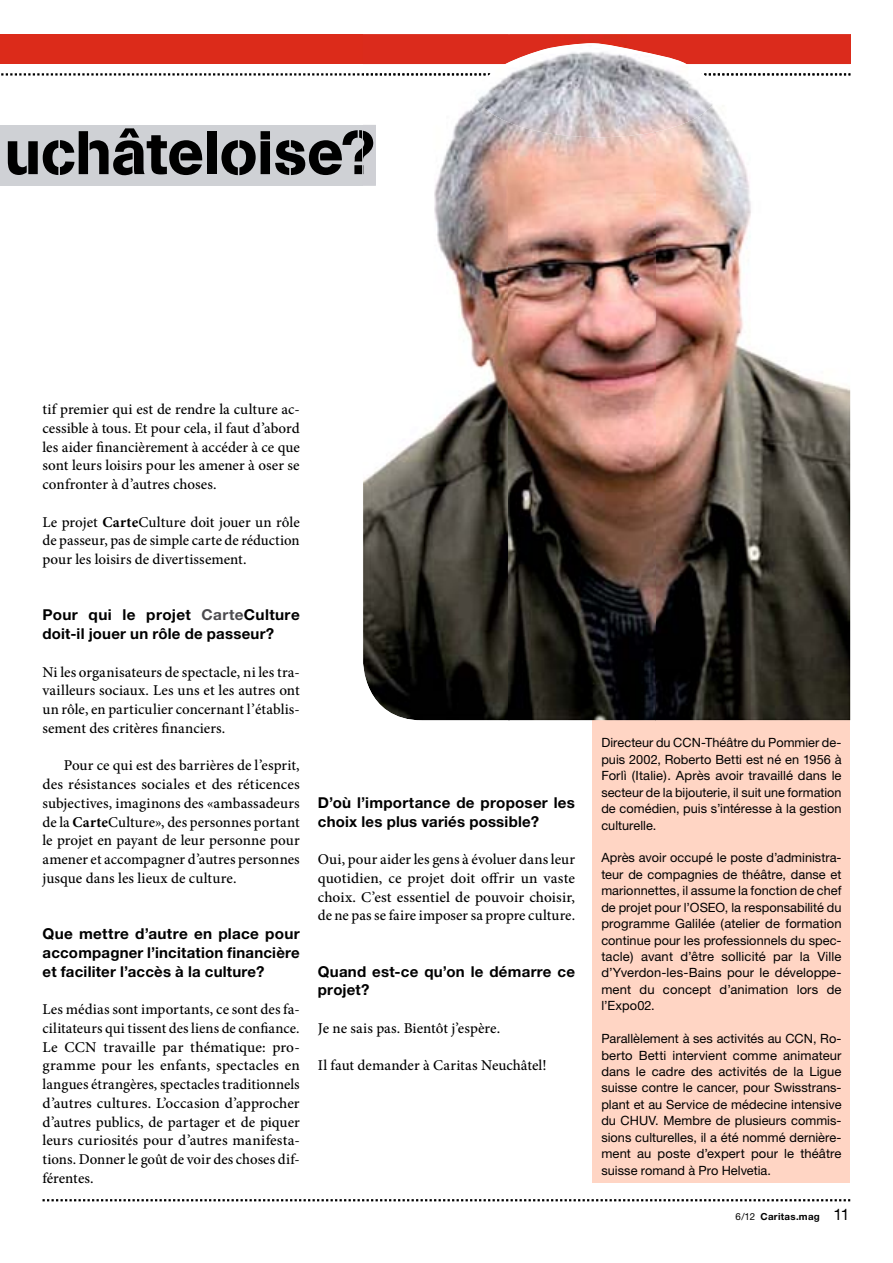
<style>
.page{position:relative;width:893px;height:1263px;background:#fff}
.page>*{position:absolute;margin:0;border:0;box-sizing:border-box;transform-origin:0 0}
.t1{font:60.75px "AG Book Stencil";letter-spacing:-.005em;color:#000}
.t2{font:500 15px/18.8px "Minion Pro";color:#000;text-align:justify}
.t3{font:700 15px/18.8px "Helvetica Neue";letter-spacing:.015em;color:#000}
.t4{font:12.75px/16.5px "Helvetica Neue";letter-spacing:.005em;color:#000;text-align:justify}
.t5{font:700 9.75px "Helvetica Neue";letter-spacing:.03em;color:#000}
.s1{font-weight:700}
.s2{color:#4c4b4f}
.s3{font-weight:400}
.s4{font-weight:400;font-size:15.75px}
</style>
<div class="page">
<svg style="left:43px;top:1199px;width:807px;height:2px"></svg>
<div style="left:0;top:34px;width:850px;height:30px;background:#dc2b1a"></div>
<div style="left:0;top:125px;width:376px;height:61px;background:#cfd1d5"></div>
<div style="left:593px;top:720px;width:257px;height:463px;background:#ffd5c4"></div>
<svg style="left:1px;top:73px;width:362px;height:79px"></svg>
<img style="left:363px;top:64px;width:146px;height:656px">
<img style="left:656px;top:64px;width:194px;height:656px">
<img style="left:509px;top:137px;width:147px;height:583px">
<img style="left:363px;top:34px;width:487px;height:1px">
<img style="left:363px;top:73px;width:487px;height:3px">
<img style="left:363px;top:125px;width:13px;height:61px">
<img style="left:363px;top:128px;width:10px;height:47px">
<img style="left:472px;top:43px;width:249px;height:94px">
<h1 class="t1" style="left:4px;top:131px;width:373px">uchâteloise?</h1>
<p class="t2" style="left:43px;top:401px;width:259px">tif premier qui est de rendre la culture ac&shy;cessible à tous. Et pour cela, il faut d’abord les aider financièrement à accéder à ce que sont leurs loisirs pour les amener à oser se confronter à d’autres choses.</p>
<p class="t2" style="left:43px;top:514px;width:259px">Le projet <span class="s1">Carte</span>Culture doit jouer un rôle de passeur, pas de simple carte de réduction pour les loisirs de divertissement.</p>
<p class="t3" style="left:43px;top:607px;width:259px">Pour qui le projet <span class="s2">Carte</span>Culture doit-il jouer un rôle de passeur?</p>
<p class="t2" style="left:43px;top:664px;width:259px">Ni les organisateurs de spectacle, ni les tra&shy;vailleurs sociaux. Les uns et les autres ont un rôle, en particulier concernant l’établis&shy;sement des critères financiers.</p>
<p class="t2" style="left:43px;top:757px;width:259px;text-indent:21px">Pour ce qui est des barrières de l’esprit, des résistances sociales et des réticences subjectives, imaginons des «ambassadeurs de la <span class="s1">Carte</span>Culture», des personnes portant le projet en payant de leur personne pour amener et accompagner d’autres personnes jusque dans les lieux de culture.</p>
<p class="t3" style="left:43px;top:926px;width:259px;text-align:justify">Que mettre d’autre en place pour accompagner l’incitation financière et faciliter l’accès à la culture?</p>
<p class="t2" style="left:43px;top:1001px;width:259px">Les médias sont importants, ce sont des fa&shy;cilitateurs qui tissent des liens de confiance.<br>Le CCN travaille par thématique: pro&shy;gramme pour les enfants, spectacles en langues étrangères, spectacles traditionnels d’autres cultures. L’occasion d’approcher d’autres publics, de partager et de piquer leurs curiosités pour d’autres manifesta&shy;tions. Donner le goût de voir des choses dif&shy;férentes.</p>
<p class="t3" style="left:318px;top:794px;width:259px">D’où l’importance de proposer les choix les plus variés possible?</p>
<p class="t2" style="left:318px;top:851px;width:259px">Oui, pour aider les gens à évoluer dans leur quotidien, ce projet doit offrir un vaste choix. C’est essentiel de pouvoir choisir, de ne pas se faire imposer sa propre culture.</p>
<p class="t3" style="left:318px;top:963px;width:259px">Quand est-ce qu’on le démarre ce projet?</p>
<p class="t2" style="left:318px;top:1020px;width:184px">Je ne sais pas. Bientôt j’espère.</p>
<p class="t2" style="left:318px;top:1057px;width:230px">Il faut demander à Caritas Neuchâtel!</p>
<p class="t4" style="left:601px;top:736px;width:242px">Directeur du CCN-Théâtre du Pommier de&shy;puis 2002, Roberto Betti est né en 1956 à Forlì (Italie). Après avoir travaillé dans le secteur de la bijouterie, il suit une formation de comédien, puis s’intéresse à la gestion culturelle.</p>
<p class="t4" style="left:601px;top:851px;width:242px">Après avoir occupé le poste d’administra&shy;teur de compagnies de théâtre, danse et marionnettes, il assume la fonction de chef de projet pour l’OSEO, la responsabilité du programme Galilée (atelier de formation continue pour les professionnels du spec&shy;tacle) avant d’être sollicité par la Ville d’Yverdon-les-Bains pour le développe&shy;ment du concept d’animation lors de l’Expo02.</p>
<p class="t4" style="left:601px;top:1031px;width:242px">Parallèlement à ses activités au CCN, Ro&shy;berto Betti intervient comme animateur dans le cadre des activités de la Ligue suisse contre le cancer, pour Swisstrans&shy;plant et au Service de médecine intensive du CHUV. Membre de plusieurs commis&shy;sions cul turelles, il a été nommé dernière&shy;ment au poste d’expert pour le théâtre suisse romand à Pro Helvetia.</p>
<p class="t5" style="left:735px;top:1213px;width:116px"><span class="s3">6/12</span> Caritas.mag <span class="s4">11</span></p>
</div>
